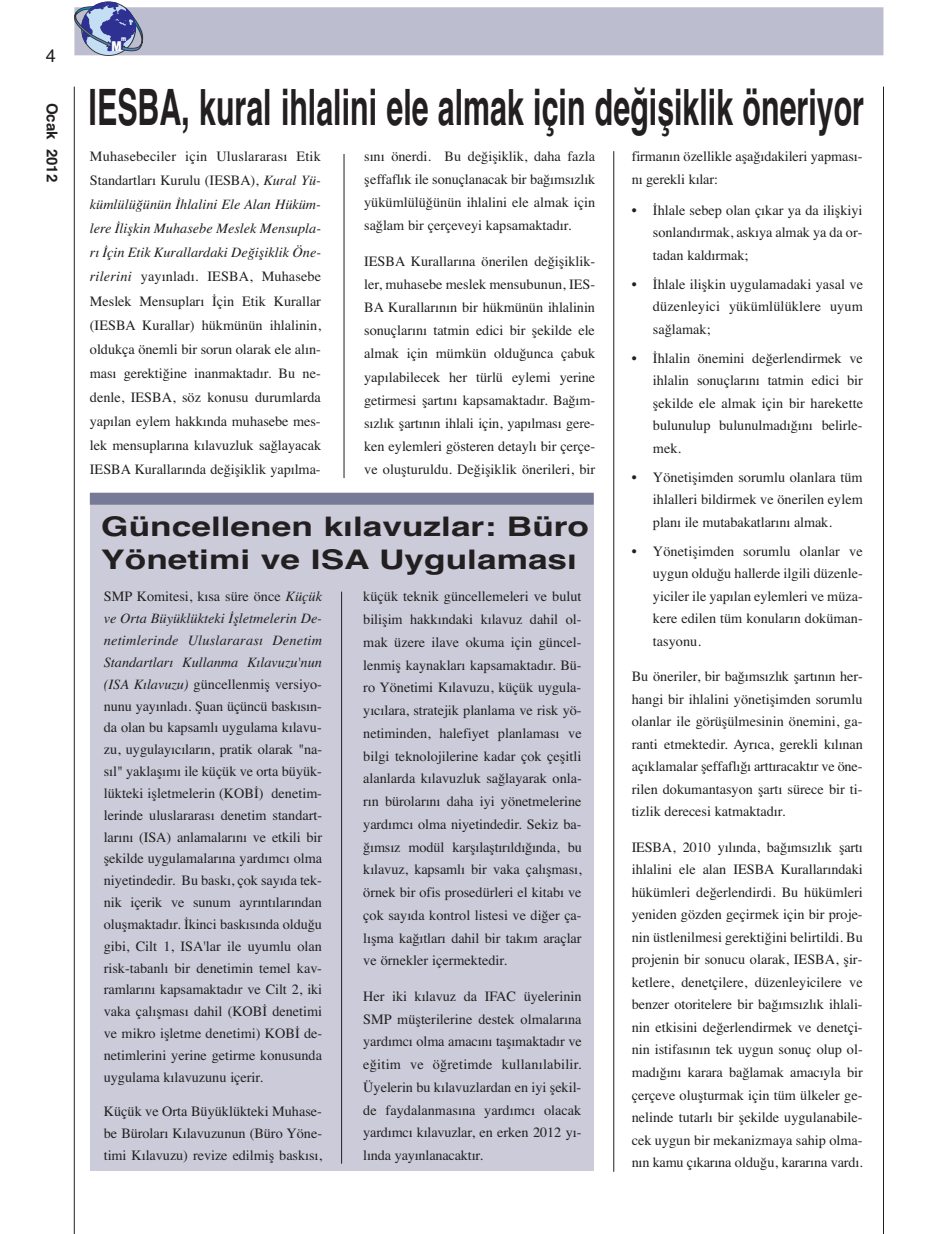
<style>
.page{position:relative;width:936px;height:1234px;background:#fff}
.page>*{position:absolute;margin:0;border:0;box-sizing:border-box;transform-origin:0 0}
.t1{font:700 50.1px "Helvetica TU";color:#231f20;scale:.61 1}
.t2{font:700 27px/32.4px "Helvetica TU";color:#231f20;scale:1.3 1}
.t3{font:18px "Helvetica TU";color:#231f20}
.t4{font:700 15px "Helvetica TU";color:#231f20}
.t5{font:14.25px/22.5px "Times TU";letter-spacing:-.005em;color:#231f20;text-align:justify}
.t6{font:900 13.65px "Helvetica Neue";color:#fff;scale:.79 1}
.t7{font:900 7.05px "Helvetica Neue";color:#fff;scale:.76 1}
.s1{font-style:italic}
</style>
<div class="page">
<hr style="left:74px;top:87px;width:1px;height:1146px;background:#231f20">
<hr style="left:613px;top:151px;width:1px;height:1020px;background:#231f20">
<hr style="left:883px;top:87px;width:1px;height:1146px;background:#231f20">
<div style="left:74px;top:7px;width:809px;height:48px;background:#bcbdce"></div>
<svg style="left:75px;top:2px;width:68px;height:54px"></svg>
<hr style="left:344px;top:154px;width:1px;height:324px;background:#231f20">
<div style="left:90px;top:494px;width:503px;height:676px;background:#cbcbd9"></div>
<hr style="left:341px;top:591px;width:1px;height:572px;background:#231f20">
<div style="left:90px;top:492px;width:503px;height:12px;background:#777a97"></div>
<p class="t3" style="left:46px;top:45px;width:12px">4</p>
<p class="t4" style="left:61px;top:103px;width:81px;rotate:90deg">Ocak 2012</p>
<p class="t7" style="left:121px;top:36px;width:8px">m</p>
<p class="t6" style="left:112px;top:41px;width:14px">M</p>
<h1 class="t1" style="left:89px;top:78px;width:1272px">IESBA, kural ihlalini ele almak için değişiklik öneriyor</h1>
<p class="t5" style="left:90px;top:144px;width:233px;line-height:24px">Muhasebeciler için Uluslararası Etik Standartları Kurulu (IESBA), <span class="s1">Kural Yü&shy;kümlülüğünün İhlalini Ele Alan Hüküm&shy;lere İlişkin Muhasebe Meslek Mensupla&shy;rı İçin Etik Kurallardaki Değişiklik Öne&shy;rilerini</span> yayınladı. IESBA, Muhasebe Meslek Mensupları İçin Etik Kurallar (IESBA Kurallar) hükmünün ihlalinin, oldukça önemli bir sorun olarak ele alın&shy;ması gerektiğine inanmaktadır. Bu ne&shy;denle, IESBA, söz konusu durumlarda yapılan eylem hakkında muhasebe mes&shy;lek mensuplarına kılavuzluk sağlayacak IESBA Kurallarında değişiklik yapılma-</p>
<p class="t5" style="left:364px;top:145px;width:233px;line-height:23.1px">sını önerdi. Bu değişiklik, daha fazla şeffaflık ile sonuçlanacak bir bağımsızlık yükümlülüğünün ihlalini ele almak için sağlam bir çerçeveyi kapsamaktadır.</p>
<p class="t5" style="left:364px;top:250px;width:233px;line-height:23.1px">IESBA Kurallarına önerilen değişiklik&shy;ler, muhasebe meslek mensubunun, IES-BA Kurallarının bir hükmünün ihlalinin sonuçlarını tatmin edici bir şekilde ele almak için mümkün olduğunca çabuk yapılabilecek her türlü eylemi yerine getirmesi şartını kapsamaktadır. Bağım&shy;sızlık şartının ihlali için, yapılması gere&shy;ken eylemleri gösteren detaylı bir çerçe&shy;ve oluşturuldu. Değişiklik önerileri, bir</p>
<h2 class="t2" style="left:101px;top:510px;width:377px">Güncellenen kılavuzlar: Büro<br>Yönetimi ve ISA Uygulaması</h2>
<p class="t5" style="left:104px;top:585px;width:220px;line-height:21.8px">SMP Komitesi, kısa süre önce <span class="s1">Küçük ve Orta Büyüklükteki İşletmelerin De&shy;netimlerinde Uluslararası Denetim Standartları Kullanma Kılavuzu'nun (ISA Kılavuzu)</span> güncellenmiş versiyo&shy;nunu yayınladı. Şuan üçüncü baskısın&shy;da olan bu kapsamlı uygulama kılavu&shy;zu, uygulayıcıların, pratik olarak "na&shy;sıl" yaklaşımı ile küçük ve orta büyük&shy;lükteki işletmelerin (KOBİ) denetim&shy;lerinde uluslararası denetim standart&shy;larını (ISA) anlamalarını ve etkili bir şekilde uygulamalarına yardımcı olma niyetindedir. Bu baskı, çok sayıda tek&shy;nik içerik ve sunum ayrıntılarından oluşmaktadır. İkinci baskısında olduğu gibi, Cilt 1, ISA'lar ile uyumlu olan risk-tabanlı bir denetimin temel kav&shy;ramlarını kapsamaktadır ve Cilt 2, iki vaka çalışması dahil (KOBİ denetimi ve mikro işletme denetimi) KOBİ de&shy;netimlerini yerine getirme konusunda uygulama kılavuzunu içerir.</p>
<p class="t5" style="left:104px;top:1100px;width:220px;line-height:21.8px">Küçük ve Orta Büyüklükteki Muhase&shy;be Büroları Kılavuzunun (Büro Yöne&shy;timi Kılavuzu) revize edilmiş baskısı,</p>
<p class="t5" style="left:363px;top:585px;width:220px">küçük teknik güncellemeleri ve bulut bilişim hakkındaki kılavuz dahil ol&shy;mak üzere ilave okuma için güncel&shy;lenmiş kaynakları kapsamaktadır. Bü&shy;ro Yönetimi Kılavuzu, küçük uygula&shy;yıcılara, stratejik planlama ve risk yö&shy;netiminden, halefiyet planlaması ve bilgi teknolojilerine kadar çok çeşitli alanlarda kılavuzluk sağlayarak onla&shy;rın bürolarını daha iyi yönetmelerine yardımcı olma niyetindedir. Sekiz ba&shy;ğımsız modül karşılaştırıldığında, bu kılavuz, kapsamlı bir vaka çalışması, örnek bir ofis prosedürleri el kitabı ve çok sayıda kontrol listesi ve diğer ça&shy;lışma kağıtları dahil bir takım araçlar ve örnekler içermektedir.</p>
<p class="t5" style="left:363px;top:984px;width:220px">Her iki kılavuz da IFAC üyelerinin SMP müşterilerine destek olmalarına yardımcı olma amacını taşımaktadır ve eğitim ve öğretimde kullanılabilir.<br>Üyelerin bu kılavuzlardan en iyi şekil&shy;de faydalanmasına yardımcı olacak yardımcı kılavuzlar, en erken 2012 yı&shy;lında yayınlanacaktır.</p>
<p class="t5" style="left:631px;top:145px;width:232px">firmanın özellikle aşağıdakileri yapması&shy;nı gerekli kılar:</p>
<p class="t5" style="left:653px;top:198px;width:211px;text-indent:-21px">• İhlale sebep olan çıkar ya da ilişkiyi sonlandırmak, askıya almak ya da or&shy;tadan kaldırmak;</p>
<p class="t5" style="left:653px;top:272px;width:211px;text-indent:-21px">• İhlale ilişkin uygulamadaki yasal ve düzenleyici yükümlülüklere uyum sağlamak;</p>
<p class="t5" style="left:653px;top:346px;width:211px;text-indent:-21px">• İhlalin önemini değerlendirmek ve ihlalin sonuçlarını tatmin edici bir şekilde ele almak için bir harekette bulunulup bulunulmadığını belirle&shy;mek.</p>
<p class="t5" style="left:653px;top:465px;width:211px;text-indent:-21px">• Yönetişimden sorumlu olanlara tüm ihlalleri bildirmek ve önerilen eylem planı ile mutabakatlarını almak.</p>
<p class="t5" style="left:653px;top:539px;width:211px;text-indent:-21px">• Yönetişimden sorumlu olanlar ve uygun olduğu hallerde ilgili düzenle&shy;yiciler ile yapılan eylemleri ve müza&shy;kere edilen tüm konuların doküman&shy;tasyonu.</p>
<p class="t5" style="left:631px;top:665px;width:233px">Bu öneriler, bir bağımsızlık şartının her&shy;hangi bir ihlalini yönetişimden sorumlu olanlar ile görüşülmesinin önemini, ga&shy;ranti etmektedir. Ayrıca, gerekli kılınan açıklamalar şeffaflığı arttıracaktır ve öne&shy;rilen dokumantasyon şartı sürece bir ti&shy;tizlik derecesi katmaktadır.</p>
<p class="t5" style="left:631px;top:835px;width:233px">IESBA, 2010 yılında, bağımsızlık şartı ihlalini ele alan IESBA Kurallarındaki hükümleri değerlendirdi. Bu hükümleri yeniden gözden geçirmek için bir proje&shy;nin üstlenilmesi gerektiğini belirtildi. Bu projenin bir sonucu olarak, IESBA, şir&shy;ketlere, denetçilere, düzenleyicilere ve benzer otoritelere bir bağımsızlık ihlali&shy;nin etkisini değerlendirmek ve denetçi&shy;nin istifasının tek uygun sonuç olup ol&shy;madığını karara bağlamak amacıyla bir çerçeve oluşturmak için tüm ülkeler ge&shy;nelinde tutarlı bir şekilde uygulanabile&shy;cek uygun bir mekanizmaya sahip olma&shy;nın kamu çıkarına olduğu, kararına vardı.</p>
</div>
